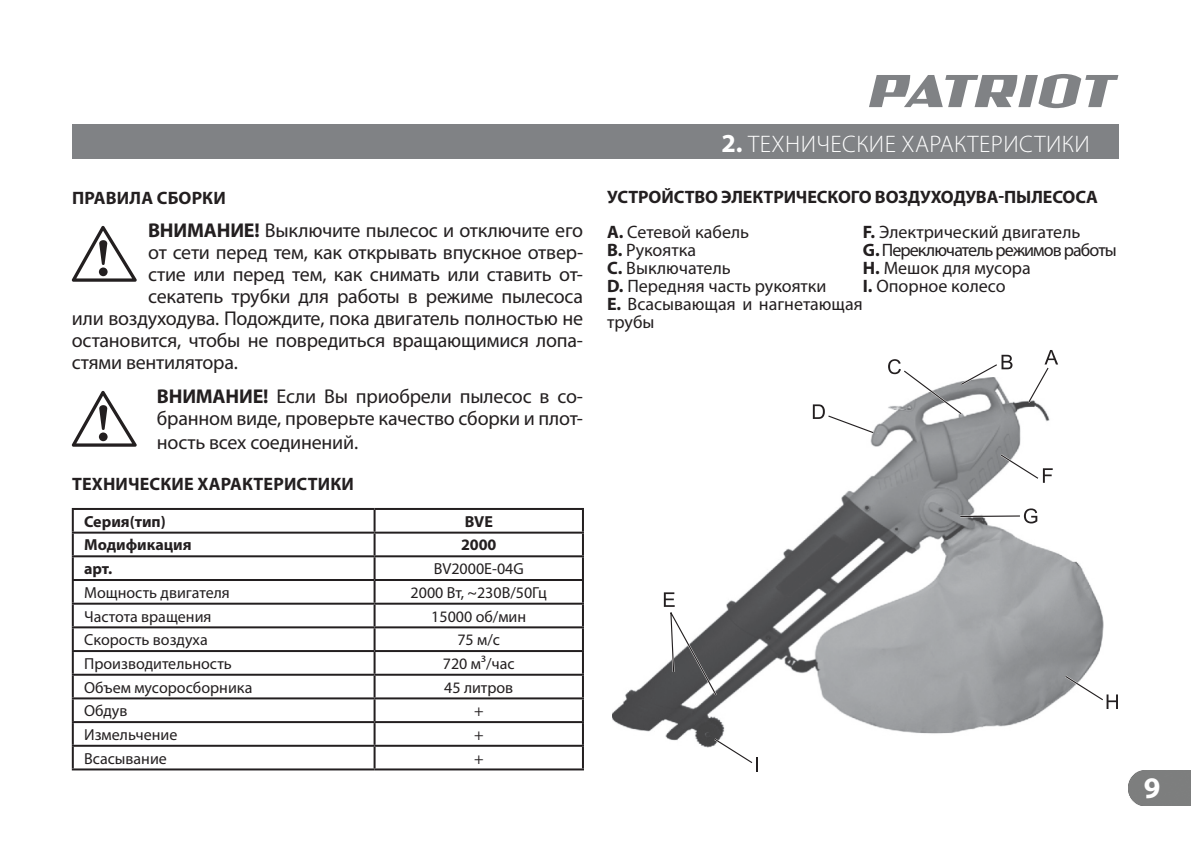
<style>
.page{position:relative;width:1191px;height:843px;background:#fff}
.page>*{position:absolute;margin:0;border:0;box-sizing:border-box;transform-origin:0 0}
.t1{font:700 30px "Myriad Pro";color:#fff}
.t2{font:300 24px "Myriad Pro";letter-spacing:.02em;color:#fff}
.t3{font:20px/22px "Myriad Pro";letter-spacing:-.01em;color:#231f20}
.t4{font:18px/18px "Myriad Pro";color:#231f20}
.t5{font:700 18px "Myriad Pro";letter-spacing:.005em;color:#231f20}
.t6{font:16px "Myriad Pro";color:#231f20}
.t7{font:700 16px "Myriad Pro";color:#231f20}
.s1{font-weight:700}
.s2{font-weight:700;font-size:26px}
</style>
<div class="page">
<div style="left:1128px;top:770px;width:63px;height:35px;background:#7d7e7e"></div>
<svg style="left:869px;top:74px;width:249px;height:34px"></svg>
<div style="left:72px;top:125px;width:1046px;height:34px;background:#808285"></div>
<svg style="left:71px;top:226px;width:66px;height:56px"></svg>
<svg style="left:71px;top:391px;width:66px;height:56px"></svg>
<hr style="left:72px;top:508px;width:303px;height:2px;background:#231f20">
<hr style="left:72px;top:510px;width:2px;height:22px;background:#231f20">
<hr style="left:375px;top:508px;width:209px;height:2px;background:#231f20">
<hr style="left:374px;top:510px;width:2px;height:22px;background:#231f20">
<hr style="left:582px;top:510px;width:2px;height:22px;background:#231f20">
<hr style="left:72px;top:532px;width:303px;height:2px;background:#231f20">
<hr style="left:72px;top:534px;width:2px;height:21px;background:#231f20">
<hr style="left:375px;top:532px;width:209px;height:2px;background:#231f20">
<hr style="left:374px;top:534px;width:2px;height:21px;background:#231f20">
<hr style="left:582px;top:534px;width:2px;height:21px;background:#231f20">
<hr style="left:72px;top:555px;width:303px;height:2px;background:#231f20">
<hr style="left:72px;top:557px;width:2px;height:22px;background:#231f20">
<hr style="left:375px;top:555px;width:209px;height:2px;background:#231f20">
<hr style="left:374px;top:557px;width:2px;height:22px;background:#231f20">
<hr style="left:582px;top:557px;width:2px;height:22px;background:#231f20">
<hr style="left:72px;top:579px;width:303px;height:2px;background:#231f20">
<hr style="left:72px;top:581px;width:2px;height:22px;background:#231f20">
<hr style="left:375px;top:579px;width:209px;height:2px;background:#231f20">
<hr style="left:374px;top:581px;width:2px;height:22px;background:#231f20">
<hr style="left:582px;top:581px;width:2px;height:22px;background:#231f20">
<hr style="left:72px;top:603px;width:303px;height:2px;background:#231f20">
<hr style="left:72px;top:605px;width:2px;height:21px;background:#231f20">
<hr style="left:375px;top:603px;width:209px;height:2px;background:#231f20">
<hr style="left:374px;top:605px;width:2px;height:21px;background:#231f20">
<hr style="left:582px;top:605px;width:2px;height:21px;background:#231f20">
<hr style="left:72px;top:626px;width:303px;height:2px;background:#231f20">
<hr style="left:72px;top:628px;width:2px;height:22px;background:#231f20">
<hr style="left:375px;top:626px;width:209px;height:2px;background:#231f20">
<hr style="left:374px;top:628px;width:2px;height:22px;background:#231f20">
<hr style="left:582px;top:628px;width:2px;height:22px;background:#231f20">
<hr style="left:72px;top:650px;width:303px;height:2px;background:#231f20">
<hr style="left:72px;top:652px;width:2px;height:22px;background:#231f20">
<hr style="left:375px;top:650px;width:209px;height:2px;background:#231f20">
<hr style="left:374px;top:652px;width:2px;height:22px;background:#231f20">
<hr style="left:582px;top:652px;width:2px;height:22px;background:#231f20">
<hr style="left:72px;top:674px;width:303px;height:2px;background:#231f20">
<hr style="left:72px;top:676px;width:2px;height:21px;background:#231f20">
<hr style="left:375px;top:674px;width:209px;height:2px;background:#231f20">
<hr style="left:374px;top:676px;width:2px;height:21px;background:#231f20">
<hr style="left:582px;top:676px;width:2px;height:21px;background:#231f20">
<hr style="left:72px;top:697px;width:303px;height:2px;background:#231f20">
<hr style="left:72px;top:699px;width:2px;height:22px;background:#231f20">
<hr style="left:375px;top:697px;width:209px;height:2px;background:#231f20">
<hr style="left:374px;top:699px;width:2px;height:22px;background:#231f20">
<hr style="left:582px;top:699px;width:2px;height:22px;background:#231f20">
<hr style="left:72px;top:721px;width:303px;height:2px;background:#231f20">
<hr style="left:72px;top:723px;width:2px;height:22px;background:#231f20">
<hr style="left:375px;top:721px;width:209px;height:2px;background:#231f20">
<hr style="left:374px;top:723px;width:2px;height:22px;background:#231f20">
<hr style="left:582px;top:723px;width:2px;height:22px;background:#231f20">
<hr style="left:72px;top:745px;width:303px;height:2px;background:#231f20">
<hr style="left:72px;top:747px;width:2px;height:21px;background:#231f20">
<hr style="left:375px;top:745px;width:209px;height:2px;background:#231f20">
<hr style="left:374px;top:747px;width:2px;height:21px;background:#231f20">
<hr style="left:582px;top:747px;width:2px;height:21px;background:#231f20">
<hr style="left:72px;top:768px;width:303px;height:2px;background:#231f20">
<hr style="left:375px;top:768px;width:209px;height:2px;background:#231f20">
<img style="left:613px;top:401px;width:491px;height:346px">
<svg style="left:1024px;top:508px;width:13px;height:15px"></svg>
<svg style="left:712px;top:737px;width:46px;height:35px"></svg>
<svg style="left:669px;top:514px;width:353px;height:160px"></svg>
<hr style="left:960px;top:515px;width:60px;height:2px;background:#231f20">
<svg style="left:998px;top:452px;width:55px;height:31px"></svg>
<svg style="left:813px;top:404px;width:63px;height:31px"></svg>
<svg style="left:1026px;top:350px;width:32px;height:55px"></svg>
<svg style="left:888px;top:355px;width:124px;height:61px"></svg>
<svg style="left:1063px;top:674px;width:55px;height:35px"></svg>
<svg style="left:664px;top:592px;width:55px;height:105px"></svg>
<p class="t5" style="left:72px;top:189px;width:155px">ПРАВИЛА СБОРКИ</p>
<p class="t3" style="left:148px;top:220px;width:437px"><span class="s1">ВНИМАНИЕ!</span> Выключите пылесос и отключите его</p>
<p class="t3" style="left:148px;top:242px;width:437px">от сети перед тем, как открывать впускное отвер-</p>
<p class="t3" style="left:148px;top:264px;width:437px">стие или перед тем, как снимать или ставить от-</p>
<p class="t3" style="left:148px;top:286px;width:437px">секатепь трубки для работы в режиме пылесоса</p>
<p class="t3" style="left:72px;top:308px;width:513px">или воздуходува. Подождите, пока двигатель полностью не</p>
<p class="t3" style="left:72px;top:330px;width:513px">остановится, чтобы не повредиться вращающимися лопа-</p>
<p class="t3" style="left:72px;top:352px;width:168px">стями вентилятора.</p>
<p class="t3" style="left:157px;top:386px;width:428px"><span class="s1">ВНИМАНИЕ!</span> Если Вы приобрели пылесос в со&shy;бранном виде, проверьте качество сборки и плот-</p>
<p class="t3" style="left:157px;top:432px;width:203px">ность всех соединений.</p>
<p class="t5" style="left:72px;top:475px;width:284px">ТЕХНИЧЕСКИЕ ХАРАКТЕРИСТИКИ</p>
<p class="t7" style="left:84px;top:514px;width:83px">Серия(тип)</p>
<p class="t7" style="left:465px;top:514px;width:30px">BVE</p>
<p class="t7" style="left:84px;top:537px;width:109px">Модификация</p>
<p class="t7" style="left:461px;top:537px;width:37px">2000</p>
<p class="t7" style="left:84px;top:561px;width:30px">арт.</p>
<p class="t6" style="left:434px;top:561px;width:92px">BV2000E-04G</p>
<p class="t6" style="left:84px;top:584px;width:147px">Мощность двигателя</p>
<p class="t6" style="left:411px;top:584px;width:138px">2000 Вт, ~230В/50Гц</p>
<p class="t6" style="left:84px;top:608px;width:129px">Частота вращения</p>
<p class="t6" style="left:431px;top:608px;width:96px">15000 об/мин</p>
<p class="t6" style="left:84px;top:632px;width:125px">Скорость воздуха</p>
<p class="t6" style="left:457px;top:632px;width:44px">75 м/с</p>
<p class="t6" style="left:84px;top:655px;width:149px">Производительность</p>
<p class="t6" style="left:443px;top:655px;width:73px">720 м³/час</p>
<p class="t6" style="left:84px;top:679px;width:170px">Объем мусоросборника</p>
<p class="t6" style="left:444px;top:679px;width:71px">45 литров</p>
<p class="t6" style="left:84px;top:703px;width:45px">Обдув</p>
<p class="t6" style="left:474px;top:703px;width:11px">+</p>
<p class="t6" style="left:84px;top:726px;width:95px">Измельчение</p>
<p class="t6" style="left:474px;top:726px;width:11px">+</p>
<p class="t6" style="left:84px;top:750px;width:84px">Всасывание</p>
<p class="t6" style="left:474px;top:750px;width:11px">+</p>
<p class="t2" style="left:721px;top:132px;width:370px"><span class="s2">2.</span> ТЕХНИЧЕСКИЕ ХАРАКТЕРИСТИКИ</p>
<p class="t5" style="left:607px;top:188px;width:492px">УСТРОЙСТВО ЭЛЕКТРИЧЕСКОГО ВОЗДУХОДУВА-ПЫЛЕСОСА</p>
<p class="t4" style="left:607px;top:223px;width:257px"><span class="s1">A.</span> Сетевой кабель<br><span class="s1">B.</span> Рукоятка<br><span class="s1">C.</span> Выключатель<br><span class="s1">D.</span> Передняя часть рукоятки<br><span class="s1">E.</span> Всасывающая и нагнетающая трубы</p>
<p class="t4" style="left:863px;top:223px;width:255px"><span class="s1">F.</span> Электрический двигатель<br><span class="s1">G.</span> Переключатель режимов работы<br><span class="s1">H.</span> Мешок для мусора<br><span class="s1">I.</span> Опорное колесо</p>
<h1 class="t1" style="left:1144px;top:773px;width:18px">9</h1>
</div>
